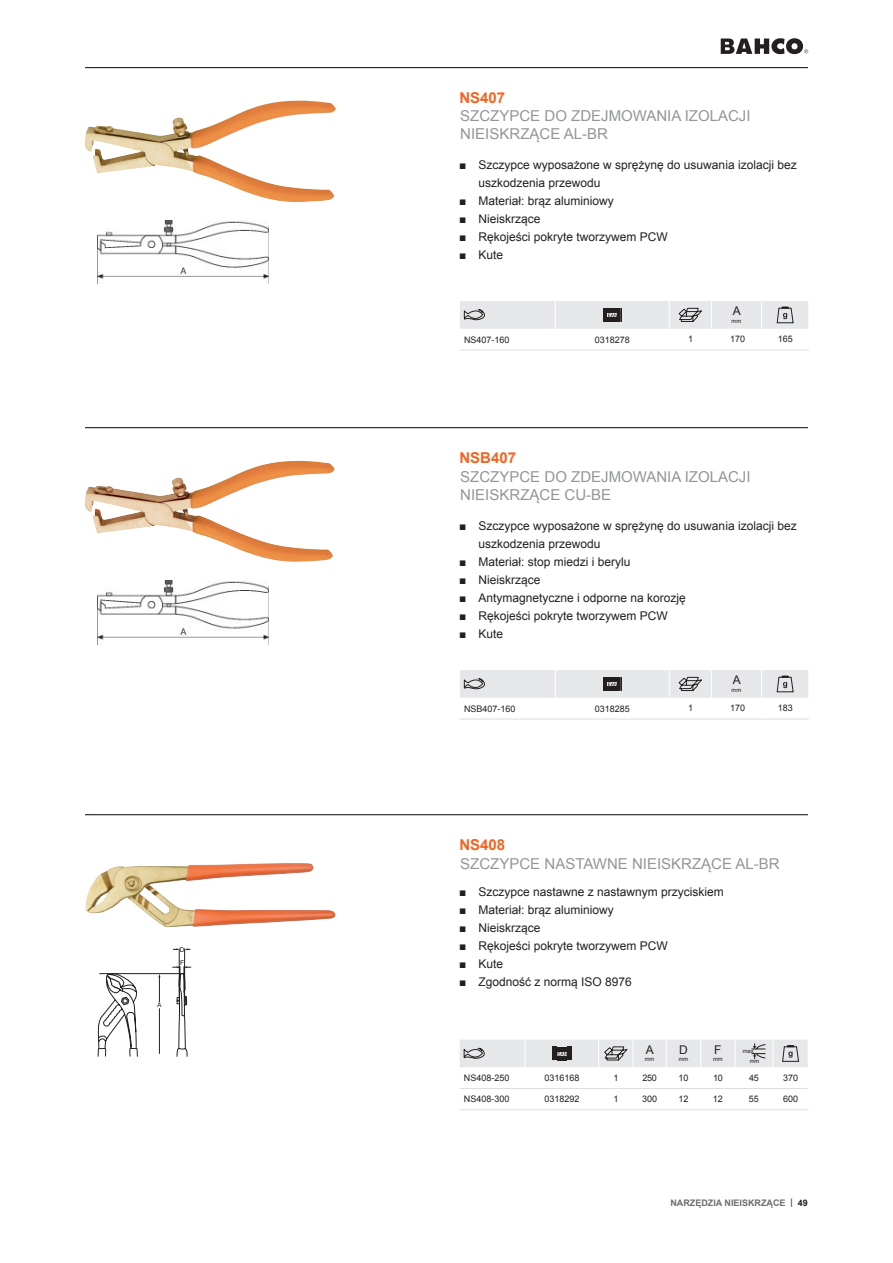
<style>
.page{position:relative;width:893px;height:1263px;background:#fff}
.page>*{position:absolute;margin:0;border:0;box-sizing:border-box;transform-origin:0 0}
.t1{font:15px/18px "Arial";color:#939598}
.t2{font:700 15px "Arial";color:#f36421}
.t3{font:12px/18px "Arial";color:#231f20}
.t4{font:9px "Arial";color:#231f20}
.t5{font:700 9px "Arial";color:#6c6d70}
.t6{font:6.6px/13.6px "Helvetica";color:#231f20}
.t7{font:5.7px "Arial";color:#231f20}
.s1{font-weight:400;color:#231f20}
.s2{color:#231f20}
</style>
<div class="page">
<hr style="left:85px;top:67px;width:723px;height:1px;background:#231f20">
<hr style="left:85px;top:427px;width:723px;height:1px;background:#231f20">
<hr style="left:85px;top:814px;width:723px;height:1px;background:#231f20">
<img style="left:85px;top:101px;width:251px;height:101px">
<img style="left:98px;top:220px;width:170px;height:59px">
<img style="left:98px;top:581px;width:170px;height:59px">
<img style="left:85px;top:461px;width:250px;height:101px">
<img style="left:86px;top:863px;width:250px;height:64px">
<hr style="left:179px;top:948px;width:1px;height:54px;background:#231f20">
<hr style="left:184px;top:948px;width:1px;height:54px;background:#231f20">
<svg style="left:173px;top:948px;width:6px;height:2px"></svg>
<svg style="left:98px;top:966px;width:93px;height:91px"></svg>
<svg style="left:721px;top:38px;width:87px;height:16px"></svg>
<hr style="left:459px;top:350px;width:96px;height:1px;background:#dcdddf">
<hr style="left:555px;top:350px;width:114px;height:1px;background:#dcdddf">
<hr style="left:669px;top:350px;width:42px;height:1px;background:#dcdddf">
<hr style="left:711px;top:350px;width:50px;height:1px;background:#dcdddf">
<hr style="left:761px;top:350px;width:48px;height:1px;background:#dcdddf">
<svg style="left:460px;top:301px;width:349px;height:49px"></svg>
<hr style="left:459px;top:719px;width:96px;height:1px;background:#dcdddf">
<hr style="left:555px;top:719px;width:114px;height:1px;background:#dcdddf">
<hr style="left:669px;top:719px;width:42px;height:1px;background:#dcdddf">
<hr style="left:711px;top:719px;width:50px;height:1px;background:#dcdddf">
<hr style="left:761px;top:719px;width:48px;height:1px;background:#dcdddf">
<svg style="left:460px;top:670px;width:349px;height:49px"></svg>
<hr style="left:459px;top:1109px;width:66px;height:1px;background:#dcdddf">
<hr style="left:773px;top:1109px;width:35px;height:1px;background:#dcdddf">
<hr style="left:525px;top:1109px;width:74px;height:1px;background:#dcdddf">
<hr style="left:599px;top:1109px;width:34px;height:1px;background:#dcdddf">
<hr style="left:633px;top:1109px;width:33px;height:1px;background:#dcdddf">
<hr style="left:666px;top:1109px;width:35px;height:1px;background:#dcdddf">
<hr style="left:701px;top:1109px;width:34px;height:1px;background:#dcdddf">
<hr style="left:735px;top:1109px;width:38px;height:1px;background:#dcdddf">
<svg style="left:460px;top:1040px;width:348px;height:49px"></svg>
<p class="t6" style="left:157px;top:998px;width:6px">A</p>
<p class="t6" style="left:180px;top:943px;width:6px">D<br>F</p>
<p class="t2" style="left:459px;top:87px;width:47px">NS407</p>
<p class="t1" style="left:460px;top:107px;width:292px">SZCZYPCE DO ZDEJMOWANIA IZOLACJI<br>NIEISKRZĄCE AL-BR</p>
<p class="t3" style="left:478px;top:156px;width:320px;text-indent:-20px">■ Szczypce wyposażone w sprężynę do usuwania izolacji bez uszkodzenia przewodu</p>
<p class="t3" style="left:459px;top:192px;width:156px">■ Materiał: brąz aluminiowy</p>
<p class="t3" style="left:459px;top:210px;width:83px">■ Nieiskrzące</p>
<p class="t3" style="left:459px;top:228px;width:210px">■ Rękojeści pokryte tworzywem PCW</p>
<p class="t3" style="left:459px;top:246px;width:46px">■ Kute</p>
<p class="t3" style="left:733px;top:302px;width:10px">A</p>
<p class="t7" style="left:732px;top:317px;width:11px">mm</p>
<p class="t4" style="left:464px;top:334px;width:47px">NS407-160</p>
<p class="t4" style="left:595px;top:334px;width:37px">0318278</p>
<p class="t4" style="left:688px;top:333px;width:7px">1</p>
<p class="t4" style="left:730px;top:333px;width:17px">170</p>
<p class="t4" style="left:778px;top:333px;width:17px">165</p>
<p class="t2" style="left:459px;top:448px;width:58px">NSB407</p>
<p class="t1" style="left:460px;top:467px;width:292px">SZCZYPCE DO ZDEJMOWANIA IZOLACJI<br>NIEISKRZĄCE CU-BE</p>
<p class="t3" style="left:478px;top:517px;width:320px;text-indent:-20px">■ Szczypce wyposażone w sprężynę do usuwania izolacji bez uszkodzenia przewodu</p>
<p class="t3" style="left:459px;top:553px;width:173px">■ Materiał: stop miedzi i berylu</p>
<p class="t3" style="left:459px;top:571px;width:83px">■ Nieiskrzące</p>
<p class="t3" style="left:459px;top:589px;width:228px">■ Antymagnetyczne i odporne na korozję</p>
<p class="t3" style="left:459px;top:607px;width:210px">■ Rękojeści pokryte tworzywem PCW</p>
<p class="t3" style="left:459px;top:625px;width:46px">■ Kute</p>
<p class="t3" style="left:733px;top:671px;width:10px">A</p>
<p class="t7" style="left:732px;top:686px;width:11px">mm</p>
<p class="t4" style="left:464px;top:703px;width:53px">NSB407-160</p>
<p class="t4" style="left:595px;top:703px;width:37px">0318285</p>
<p class="t4" style="left:688px;top:702px;width:7px">1</p>
<p class="t4" style="left:730px;top:702px;width:17px">170</p>
<p class="t4" style="left:778px;top:702px;width:17px">183</p>
<p class="t2" style="left:459px;top:835px;width:47px">NS408</p>
<p class="t1" style="left:460px;top:854px;width:321px">SZCZYPCE NASTAWNE NIEISKRZĄCE AL-BR</p>
<p class="t3" style="left:459px;top:882px;width:266px">■ Szczypce nastawne z nastawnym przyciskiem</p>
<p class="t3" style="left:459px;top:900px;width:156px">■ Materiał: brąz aluminiowy</p>
<p class="t3" style="left:459px;top:918px;width:83px">■ Nieiskrzące</p>
<p class="t3" style="left:459px;top:936px;width:210px">■ Rękojeści pokryte tworzywem PCW</p>
<p class="t3" style="left:459px;top:954px;width:46px">■ Kute</p>
<p class="t3" style="left:459px;top:972px;width:174px">■ Zgodność z normą ISO 8976</p>
<p class="t3" style="left:646px;top:1041px;width:10px">A</p>
<p class="t7" style="left:645px;top:1056px;width:11px">mm</p>
<p class="t3" style="left:679px;top:1041px;width:10px">D</p>
<p class="t7" style="left:679px;top:1056px;width:11px">mm</p>
<p class="t3" style="left:714px;top:1041px;width:9px">F</p>
<p class="t7" style="left:713px;top:1056px;width:11px">mm</p>
<p class="t7" style="left:743px;top:1047px;width:12px">max</p>
<p class="t7" style="left:750px;top:1057px;width:11px">mm</p>
<p class="t4" style="left:464px;top:1072px;width:47px">NS408-250</p>
<p class="t4" style="left:544px;top:1072px;width:37px">0316168</p>
<p class="t4" style="left:613px;top:1072px;width:7px">1</p>
<p class="t4" style="left:642px;top:1072px;width:16px">250</p>
<p class="t4" style="left:679px;top:1072px;width:11px">10</p>
<p class="t4" style="left:713px;top:1072px;width:11px">10</p>
<p class="t4" style="left:749px;top:1072px;width:11px">45</p>
<p class="t4" style="left:783px;top:1072px;width:17px">370</p>
<p class="t4" style="left:464px;top:1093px;width:47px">NS408-300</p>
<p class="t4" style="left:544px;top:1093px;width:37px">0318292</p>
<p class="t4" style="left:613px;top:1093px;width:7px">1</p>
<p class="t4" style="left:642px;top:1093px;width:17px">300</p>
<p class="t4" style="left:678px;top:1093px;width:12px">12</p>
<p class="t4" style="left:713px;top:1093px;width:12px">12</p>
<p class="t4" style="left:749px;top:1093px;width:12px">55</p>
<p class="t4" style="left:783px;top:1093px;width:17px">600</p>
<p class="t5" style="left:670px;top:1196px;width:139px">NARZĘDZIA NIEISKRZĄCE <span class="s1">|</span> <span class="s2">49</span></p>
</div>
